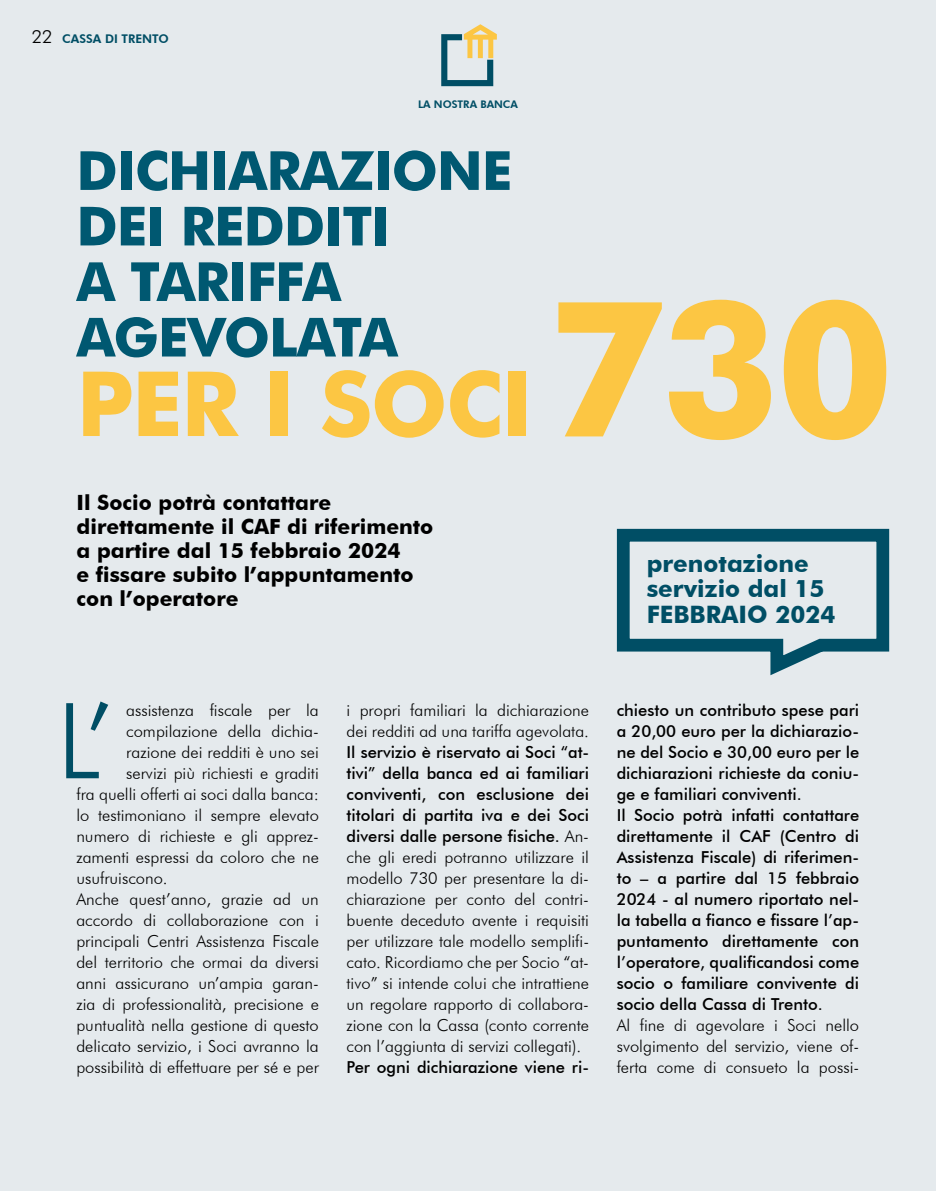
<style>
.page{position:relative;width:936px;height:1191px;background:#fff}
.page>*{position:absolute;margin:0;border:0;box-sizing:border-box;transform-origin:0 0}
.t1{font:300 105px "Futura BT";color:#004e65}
.t2{font:700 90px "Futura BT";letter-spacing:-.02em;color:#fcc643}
.t3{font:700 54px/55.5px "Futura BT";letter-spacing:-.02em;color:#005871}
.t4{font:700 24px/25.5px "Futura BT";color:#004e65}
.t5{font:700 21px/24px "Futura BT";color:#000}
.t6{font:300 16.5px/21px "Futura BT";color:#000;text-align:justify}
.t7{font:500 16.5px/21px "Futura BT";color:#000}
.t8{font:800 12px "Futura BT";color:#004e65}
.t9{font:800 10.5px "Futura BT";color:#004e65}
.s1{font-weight:300;font-size:18px;color:#000}
.s2{font-size:189.3px}
.s3{font-weight:500}
</style>
<div class="page">
<div style="left:0;top:0;width:935px;height:1191px;background:#e5eaed"></div>
<svg style="left:616px;top:528px;width:274px;height:148px"></svg>
<svg style="left:441px;top:24px;width:56px;height:62px"></svg>
<p class="t8" style="left:32px;top:31px;width:138px"><span class="s1">22</span> CASSA DI TRENTO</p>
<p class="t9" style="left:418px;top:98px;width:101px">LA NOSTRA BANCA</p>
<h3 class="t3" style="left:76px;top:142px;width:437px">DICHIARAZIONE<br>DEI REDDITI<br>A TARIFFA<br>AGEVOLATA</h3>
<h2 class="t2" style="left:76px;top:349px;width:819px">PER I SOCI <span class="s2">730</span></h2>
<p class="t5" style="left:77px;top:491px;width:358px">Il Socio potrà contattare direttamente il CAF di riferimento a partire dal 15 febbraio 2024<br>e fissare subito l’appuntamento con l’operatore</p>
<h3 class="t4" style="left:646px;top:550px;width:190px">prenotazione servizio dal 15<br>FEBBRAIO 2024</h3>
<h1 class="t1" style="left:57px;top:677px;width:59px">L’</h1>
<p class="t6" style="left:126px;top:699px;width:194px">assistenza fiscale per la</p>
<p class="t6" style="left:126px;top:720px;width:194px">compilazione della dichia-</p>
<p class="t6" style="left:126px;top:741px;width:194px">razione dei redditi è uno sei</p>
<p class="t6" style="left:126px;top:762px;width:194px">servizi più richiesti e graditi</p>
<p class="t6" style="left:76px;top:783px;width:244px">fra quelli offerti ai soci dalla banca:</p>
<p class="t6" style="left:76px;top:804px;width:244px">lo testimoniano il sempre elevato</p>
<p class="t6" style="left:76px;top:825px;width:244px">numero di richieste e gli apprez-</p>
<p class="t6" style="left:76px;top:846px;width:244px">zamenti espressi da coloro che ne</p>
<p class="t6" style="left:76px;top:867px;width:93px">usufruiscono.</p>
<p class="t6" style="left:76px;top:888px;width:244px">Anche quest’anno, grazie ad un</p>
<p class="t6" style="left:76px;top:909px;width:244px">accordo di collaborazione con i</p>
<p class="t6" style="left:76px;top:930px;width:244px">principali Centri Assistenza Fiscale</p>
<p class="t6" style="left:76px;top:951px;width:244px">del territorio che ormai da diversi</p>
<p class="t6" style="left:76px;top:972px;width:244px">anni assicurano un’ampia garan-</p>
<p class="t6" style="left:76px;top:993px;width:244px">zia di professionalità, precisione e</p>
<p class="t6" style="left:76px;top:1014px;width:244px">puntualità nella gestione di questo</p>
<p class="t6" style="left:76px;top:1035px;width:244px">delicato servizio, i Soci avranno la</p>
<p class="t6" style="left:76px;top:1056px;width:244px">possibilità di effettuare per sé e per</p>
<p class="t6" style="left:346px;top:699px;width:244px">i propri familiari la dichiarazione dei redditi ad una tariffa agevolata.</p>
<p class="t6" style="left:346px;top:741px;width:244px"><span class="s3">Il servizio è riservato ai Soci “at&shy;tivi” della banca ed ai familiari conviventi, con esclusione dei titolari di partita iva e dei Soci diversi dalle persone fisiche.</span> An&shy;che gli eredi potranno utilizzare il modello 730 per presentare la di&shy;chiarazione per conto del contri&shy;buente deceduto avente i requisiti per utilizzare tale modello semplifi&shy;cato. Ricordiamo che per Socio “at&shy;tivo” si intende colui che intrattiene un regolare rapporto di collabora&shy;zione con la Cassa (conto corrente con l’aggiunta di servizi collegati).</p>
<p class="t7" style="left:346px;top:1056px;width:244px">Per ogni dichiarazione viene ri-</p>
<p class="t7" style="left:616px;top:699px;width:244px">chiesto un contributo spese pari a 20,00 euro per la dichiarazio&shy;ne del Socio e 30,00 euro per le dichiarazioni richieste da coniu&shy;ge e familiari conviventi.<br>Il Socio potrà infatti contattare direttamente il CAF (Centro di<br>Assistenza Fiscale) di riferimen&shy;to – a partire dal 15 febbraio<br>2024 - al numero riportato nel&shy;la tabella a fianco e fissare l’ap&shy;puntamento direttamente con l’operatore, qualificandosi come socio o familiare convivente di socio della Cassa di Trento.</p>
<p class="t6" style="left:616px;top:1014px;width:244px">Al fine di agevolare i Soci nello svolgimento del servizio, viene of&shy;ferta come di consueto la possi-</p>
</div>
